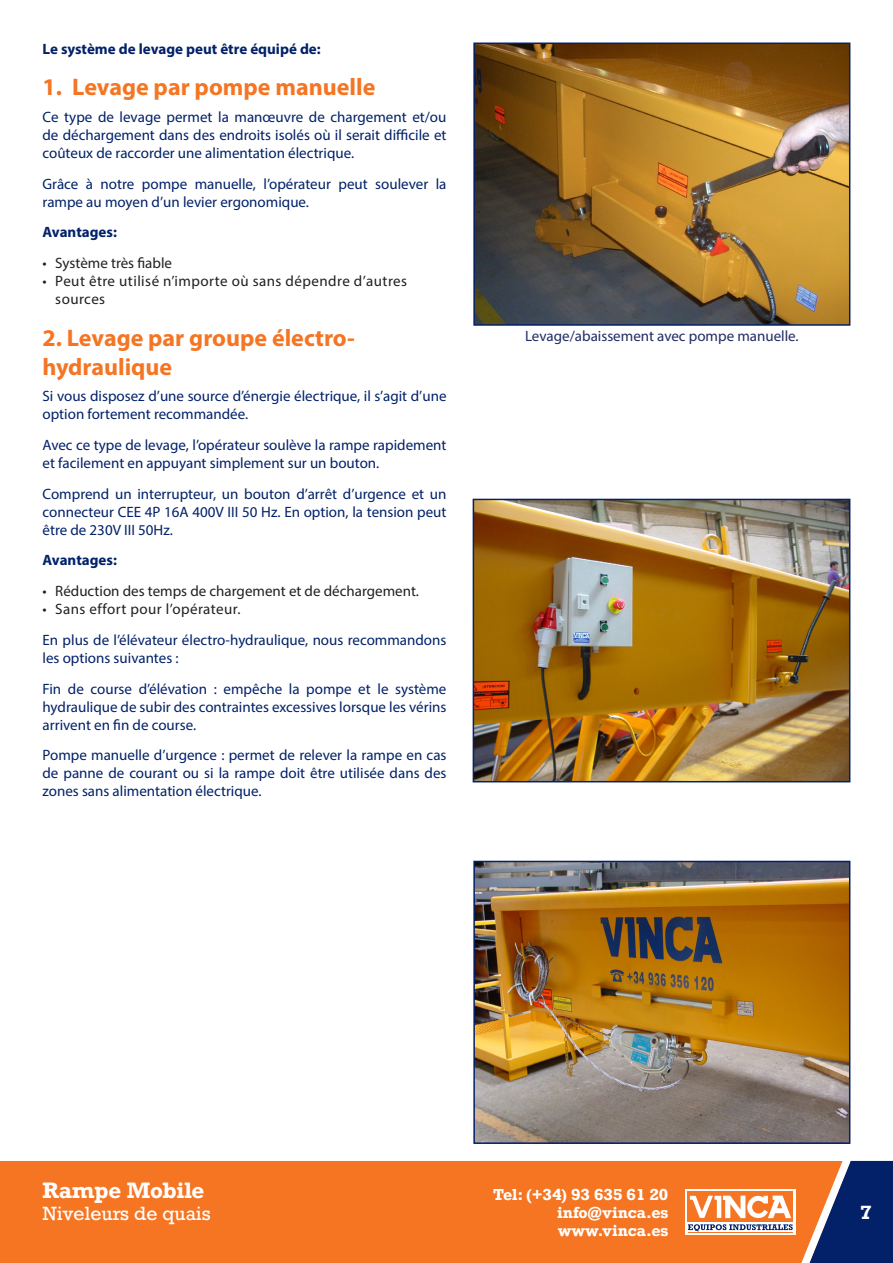
<style>
.page{position:relative;width:893px;height:1263px;background:#fff}
.page>*{position:absolute;margin:0;border:0;box-sizing:border-box;transform-origin:0 0}
.TEXT__h2{font:700 24px/28.8px "Myriad Pro";color:#f57523}
.t1{font:700 21px "Rockwell";letter-spacing:-.02em;color:#fff}
.t2{font:18px "Rockwell";color:#fff}
.t3{font:700 18px "Rockwell";color:#fff}
.TEXT__base{font:15px/18px "Myriad Pro";color:#022169;text-align:justify}
.t4{font:15px/18px "Myriad Pro";letter-spacing:.02em;color:#231f20}
.t5{font:15px "Myriad Pro";color:#231f20}
.TEXT__h3{font:700 15px "Myriad Pro";color:#022169}
.t6{font:700 15px/18px "Rockwell";color:#fff;text-align:justify}
.TEXT__peu_de_foto{font:15px "Myriad Pro";color:#212b64}
</style>
<div class="page">
<div style="left:0;top:1161px;width:893px;height:102px;background:#f57523"></div>
<svg style="left:685px;top:1189px;width:3px;height:46px"></svg>
<img style="left:476px;top:46px;width:371px;height:277px">
<div style="left:473px;top:43px;width:377px;height:283px;border:2px solid #022169"></div>
<img style="left:476px;top:502px;width:371px;height:277px">
<div style="left:473px;top:499px;width:377px;height:283px;border:2px solid #022169"></div>
<img style="left:476px;top:864px;width:371px;height:277px">
<div style="left:473px;top:861px;width:377px;height:283px;border:2px solid #022169"></div>
<svg style="left:688px;top:1160px;width:205px;height:103px"></svg>
<p class="TEXT__h3" style="left:43px;top:39px;width:280px">Le système de levage peut être équipé de:</p>
<p class="TEXT__h2" style="left:43px;top:72px;width:334px">1. Levage par pompe manuelle</p>
<p class="TEXT__base" style="left:43px;top:108px;width:405px">Ce type de levage permet la manœuvre de chargement et/ou de déchargement dans des endroits isolés où il serait difficile et coûteux de raccorder une alimentation électrique.</p>
<p class="TEXT__base" style="left:43px;top:174px;width:405px">Grâce à notre pompe manuelle, l’opérateur peut soulever la rampe au moyen d’un levier ergonomique.</p>
<p class="TEXT__h3" style="left:43px;top:223px;width:76px">Avantages:</p>
<p class="t5" style="left:43px;top:254px;width:131px">• Système très fiable</p>
<p class="t4" style="left:55px;top:272px;width:353px;text-indent:-13px">• Peut être utilisé n’importe où sans dépendre d’autres sources</p>
<p class="TEXT__h2" style="left:43px;top:322px;width:314px">2. Levage par groupe électro&shy;hydraulique</p>
<p class="TEXT__base" style="left:43px;top:387px;width:405px">Si vous disposez d’une source d’énergie électrique, il s’agit d’une option fortement recommandée.</p>
<p class="TEXT__base" style="left:43px;top:435px;width:405px">Avec ce type de levage, l’opérateur soulève la rampe rapidement et facilement en appuyant simplement sur un bouton.</p>
<p class="TEXT__base" style="left:43px;top:484px;width:405px">Comprend un interrupteur, un bouton d’arrêt d’urgence et un connecteur CEE 4P 16A 400V III 50 Hz. En option, la tension peut être de 230V III 50Hz.</p>
<p class="TEXT__h3" style="left:43px;top:550px;width:76px">Avantages:</p>
<p class="t5" style="left:43px;top:582px;width:378px">• Réduction des temps de chargement et de déchargement.</p>
<p class="t4" style="left:43px;top:600px;width:200px">• Sans effort pour l’opérateur.</p>
<p class="TEXT__base" style="left:43px;top:630px;width:405px">En plus de l’élévateur électro-hydraulique, nous recommandons les options suivantes :</p>
<p class="TEXT__base" style="left:43px;top:679px;width:405px">Fin de course d’élévation : empêche la pompe et le système hydraulique de subir des contraintes excessives lorsque les vérins arrivent en fin de course.</p>
<p class="TEXT__base" style="left:43px;top:746px;width:405px">Pompe manuelle d’urgence : permet de relever la rampe en cas de panne de courant ou si la rampe doit être utilisée dans des zones sans alimentation électrique.</p>
<p class="TEXT__peu_de_foto" style="left:525px;top:327px;width:275px">Levage/abaissement avec pompe manuelle.</p>
<h2 class="t1" style="left:43px;top:1177px;width:163px">Rampe Mobile</h2>
<p class="t2" style="left:43px;top:1202px;width:170px">Niveleurs de quais</p>
<p class="t3" style="left:860px;top:1200px;width:13px">7</p>
<p class="t6" style="left:557px;top:1185px;width:113px;text-indent:-64px">Tel: (+34) 93 635 61 20 info@vinca.es www.vinca.es</p>
</div>
